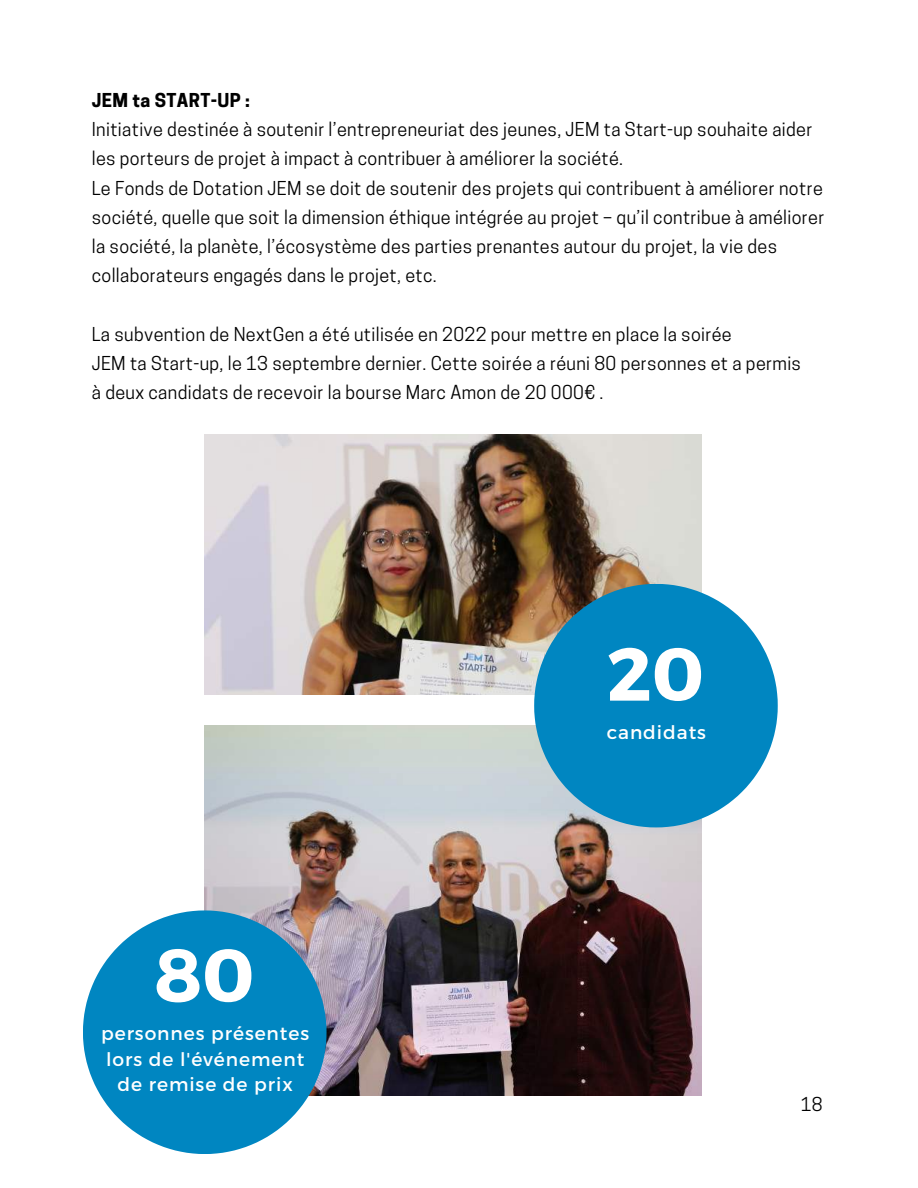
<style>
.page{position:relative;width:918px;height:1188px;background:#fff}
.page>*{position:absolute;margin:0;border:0;box-sizing:border-box;transform-origin:0 0}
.t1{font:700 74.7px "Montserrat";color:#fff}
.t2{font:18.6px/25.3px "Montserrat";letter-spacing:.05em;color:#fff;text-align:center}
.t3{font:18px/29.2px "Cooper Hewitt";letter-spacing:.02em;color:#000}
.t4{font:700 18px "Cooper Hewitt";letter-spacing:.02em;color:#000}
</style>
<div class="page">
<img style="left:205px;top:725px;width:496px;height:371px">
<img style="left:205px;top:435px;width:497px;height:260px">
<svg style="left:534px;top:584px;width:244px;height:243px;background:#2d95c1"></svg>
<svg style="left:83px;top:910px;width:244px;height:244px;fill:#0086c1"></svg>
<p class="t4" style="left:92px;top:93px;width:160px">JEM ta START-UP :</p>
<p class="t3" style="left:92px;top:117px;width:734px">Initiative destinée à soutenir l’entrepreneuriat des jeunes, JEM ta Start-up souhaite aider les porteurs de projet à impact à contribuer à améliorer la société.<br>Le Fonds de Dotation JEM se doit de soutenir des projets qui contribuent à améliorer notre société, quelle que soit la dimension éthique intégrée au projet – qu’il contribue à améliorer la société, la planète, l’écosystème des parties prenantes autour du projet, la vie des collaborateurs engagés dans le projet, etc.</p>
<p class="t3" style="left:92px;top:322px;width:711px">La subvention de NextGen a été utilisée en 2022 pour mettre en place la soirée<br>JEM ta Start-up, le 13 septembre dernier. Cette soirée a réuni 80 personnes et a permis à deux candidats de recevoir la bourse Marc Amon de 20 000€ .</p>
<h1 class="t1" style="left:154px;top:927px;width:102px">80</h1>
<p class="t2" style="left:101px;top:1020px;width:209px">personnes présentes lors de l'événement de remise de prix</p>
<h1 class="t1" style="left:607px;top:625px;width:99px">20</h1>
<p class="t2" style="left:607px;top:719px;width:101px">candidats</p>
<p class="t3" style="left:801px;top:1092px;width:23px">18</p>
</div>
